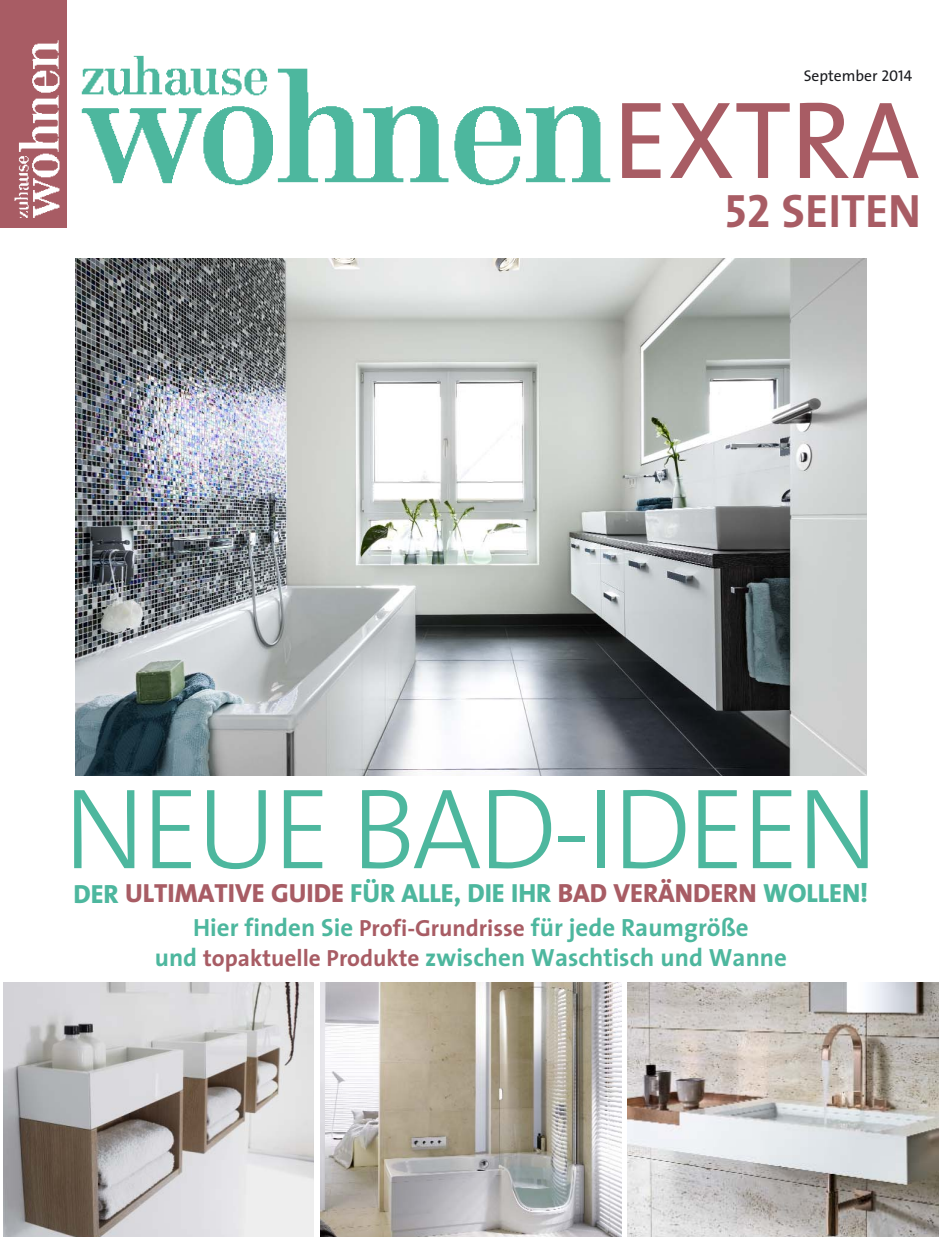
<style>
.page{position:relative;width:939px;height:1237px;background:#fff}
.page>*{position:absolute;margin:0;border:0;box-sizing:border-box;transform-origin:0 0}
.t1{font:115.5px "The Sans Light ZHW1";letter-spacing:-.035em;color:#4db79e}
.t2{font:110.7px "The Sans ZHW1";color:#a85c64}
.t3{font:47.1px "The Sans Bold ZHW1";color:#a85c64}
.t4{font:26.4px "The Sans Extra Bol ZHW1";color:#a85c64}
.t5{font:24.9px/29.5px "The Sans Bold ZHW1";color:#4db79e;text-align:center}
.t6{font:15.6px "The Sans ZHW1";color:#1b1c20}
.s1{color:#4db79e}
.s2{font-size:23.4px;color:#a85c64}
</style>
<div class="page">
<img style="left:628px;top:982px;width:311px;height:255px">
<img style="left:321px;top:982px;width:300px;height:255px">
<div style="left:0;top:0;width:66px;height:228px;background:#a85c64"></div>
<img style="left:14px;top:40px;width:46px;height:178px">
<img style="left:81px;top:55px;width:530px;height:131px">
<img style="left:3px;top:982px;width:311px;height:255px">
<img style="left:75px;top:258px;width:792px;height:517px">
<p class="t6" style="left:804px;top:70px;width:110px">September 2014</p>
<p class="t2" style="left:613px;top:97px;width:309px">EXTRA</p>
<p class="t3" style="left:725px;top:192px;width:198px">52 SEITEN</p>
<p class="t1" style="left:63px;top:784px;width:817px">NEUE BAD-IDEEN</p>
<p class="t4" style="left:73px;top:883px;width:796px"><span class="s1">DER</span> ULTIMATIVE GUIDE <span class="s1">FÜR ALLE, DIE IHR</span> BAD VERÄNDERN <span class="s1">WOLLEN!</span></p>
<p class="t5" style="left:155px;top:915px;width:634px">Hier finden Sie <span class="s2">Profi-Grundrisse</span> für jede Raumgröße<br>und <span class="s2">topaktuelle Produkte</span> zwischen Waschtisch und Wanne</p>
</div>
